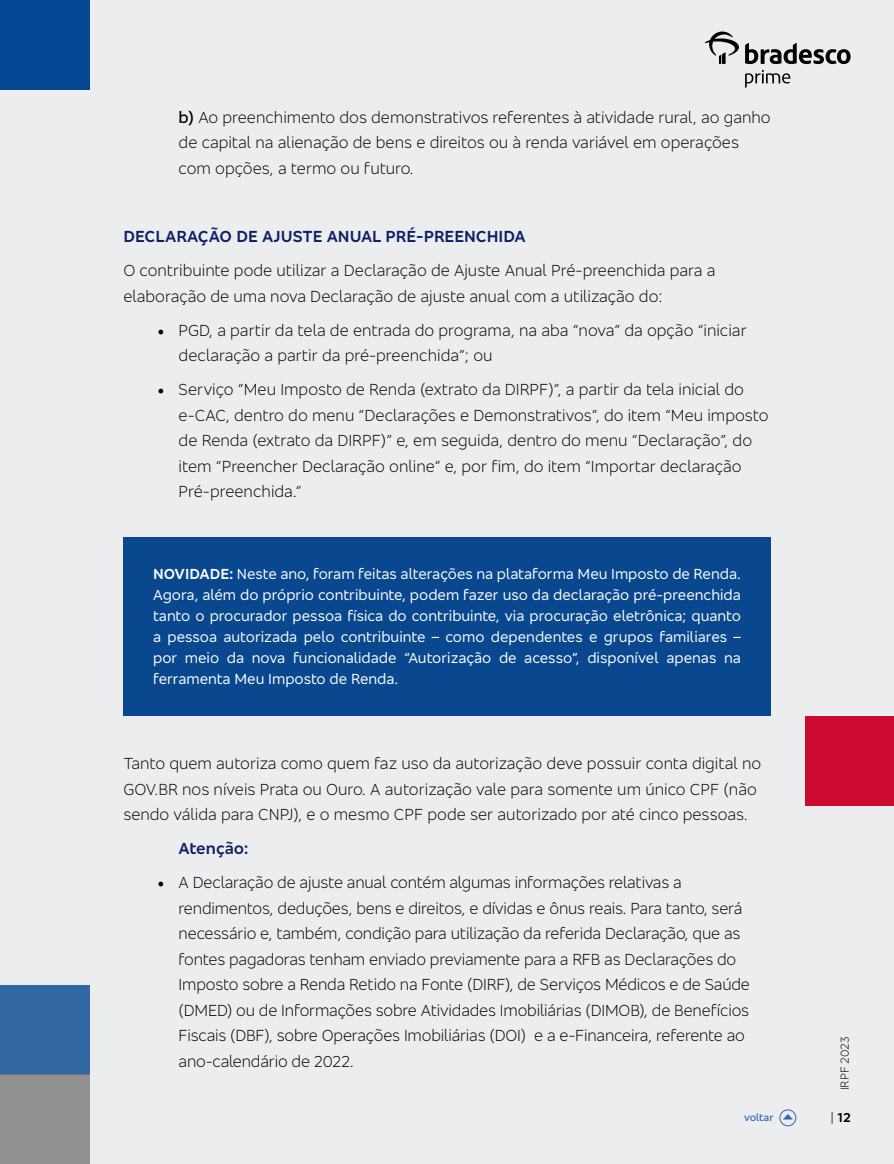
<style>
.page{position:relative;width:894px;height:1164px;background:#fff}
.page>*{position:absolute;margin:0;border:0;box-sizing:border-box;transform-origin:0 0}
.t1{font:300 16.5px/25.5px "Bradesco Sans";letter-spacing:-.01em;color:#000}
.t2{font:600 16.5px "Bradesco Sans";color:#0e1e64}
.t3{font:15px/21px "Bradesco Sans";color:#fff;text-align:justify}
.t4{font:600 13.5px "Bradesco Sans";color:#000}
.t5{font:300 12px "Bradesco Sans";color:#000}
.t6{font:500 10.5px "Bradesco Sans";letter-spacing:-.005em;color:#3764af}
.s1{font-weight:500}
.s2{font-family:"Minion Pro";font-weight:400;font-size:18px}
.s3{font-weight:600}
.s4{font-weight:300}
</style>
<div class="page">
<div style="left:0;top:0;width:894px;height:1163px;background:#ebedee"></div>
<div style="left:805px;top:716px;width:89px;height:89px;background:#cc092f"></div>
<div style="left:0;top:984px;width:89px;height:90px;background:#3167a3"></div>
<div style="left:0;top:0;width:89px;height:89px;background:#034691"></div>
<div style="left:0;top:1074px;width:89px;height:89px;background:#919191"></div>
<div style="left:779px;top:1109px;width:17px;height:17px;border:1px solid #3764af;border-radius:50%"></div>
<svg style="left:783px;top:1114px;width:10px;height:5px"></svg>
<svg style="left:745px;top:70px;width:45px;height:18px"></svg>
<svg style="left:745px;top:43px;width:105px;height:21px"></svg>
<svg style="left:705px;top:31px;width:34px;height:33px"></svg>
<div style="left:123px;top:537px;width:647px;height:178px;background:#09478f"></div>
<p class="t1" style="left:179px;top:104px;width:593px"><span class="s1">b)</span> Ao preenchimento dos demonstrativos referentes à atividade rural, ao ganho de capital na alienação de bens e direitos ou à renda variável em operações com opções, a termo ou futuro.</p>
<p class="t2" style="left:123px;top:225px;width:404px">DECLARAÇÃO DE AJUSTE ANUAL PRÉ-PREENCHIDA</p>
<p class="t1" style="left:123px;top:257px;width:593px">O contribuinte pode utilizar a Declaração de Ajuste Anual Pré-preenchida para a elaboração de uma nova Declaração de ajuste anual com a utilização do:</p>
<p class="t1" style="left:179px;top:316px;width:570px;text-indent:-21px"><span class="s2">•</span> PGD, a partir da tela de entrada do programa, na aba “nova” da opção “iniciar declaração a partir da pré-preenchida”; ou</p>
<p class="t1" style="left:179px;top:376px;width:591px;text-indent:-21px"><span class="s2">•</span> Serviço “Meu Imposto de Renda (extrato da DIRPF)”, a partir da tela inicial do e-CAC, dentro do menu “Declarações e Demonstrativos”, do item “Meu imposto de Renda (extrato da DIRPF)” e, em seguida, dentro do menu “Declaração”, do item “Preencher Declaração online” e, por fim, do item “Importar declaração Pré-preenchida.”</p>
<p class="t3" style="left:153px;top:563px;width:589px"><span class="s3">NOVIDADE:</span> Neste ano, foram feitas alterações na plataforma Meu Imposto de Renda.<br>Agora, além do próprio contribuinte, podem fazer uso da declaração pré-preenchida tanto o procurador pessoa física do contribuinte, via procuração eletrônica; quanto a pessoa autorizada pelo contribuinte – como dependentes e grupos familiares – por meio da nova funcionalidade “Autorização de acesso”, disponível apenas na ferramenta Meu Imposto de Renda.</p>
<p class="t1" style="left:123px;top:750px;width:639px">Tanto quem autoriza como quem faz uso da autorização deve possuir conta digital no<br>GOV.BR nos níveis Prata ou Ouro. A autorização vale para somente um único CPF (não sendo válida para CNPJ), e o mesmo CPF pode ser autorizado por até cinco pessoas.</p>
<p class="t2" style="left:179px;top:837px;width:71px">Atenção:</p>
<p class="t1" style="left:179px;top:869px;width:573px;text-indent:-21px"><span class="s2">•</span> A Declaração de ajuste anual contém algumas informações relativas a rendimentos, deduções, bens e direitos, e dívidas e ônus reais. Para tanto, será necessário e, também, condição para utilização da referida Declaração, que as fontes pagadoras tenham enviado previamente para a RFB as Declarações do Imposto sobre a Renda Retido na Fonte (DIRF), de Serviços Médicos e de Saúde (DMED) ou de Informações sobre Atividades Imobiliárias (DIMOB), de Benefícios Fiscais (DBF), sobre Operações Imobiliárias (DOI) e a e-Financeira, referente ao ano-calendário de 2022.</p>
<p class="t5" style="left:837px;top:1090px;width:55px;rotate:-90deg">IRPF 2023</p>
<p class="t6" style="left:744px;top:1110px;width:31px">voltar</p>
<p class="t4" style="left:830px;top:1108px;width:22px"><span class="s4">|</span> 12</p>
</div>
